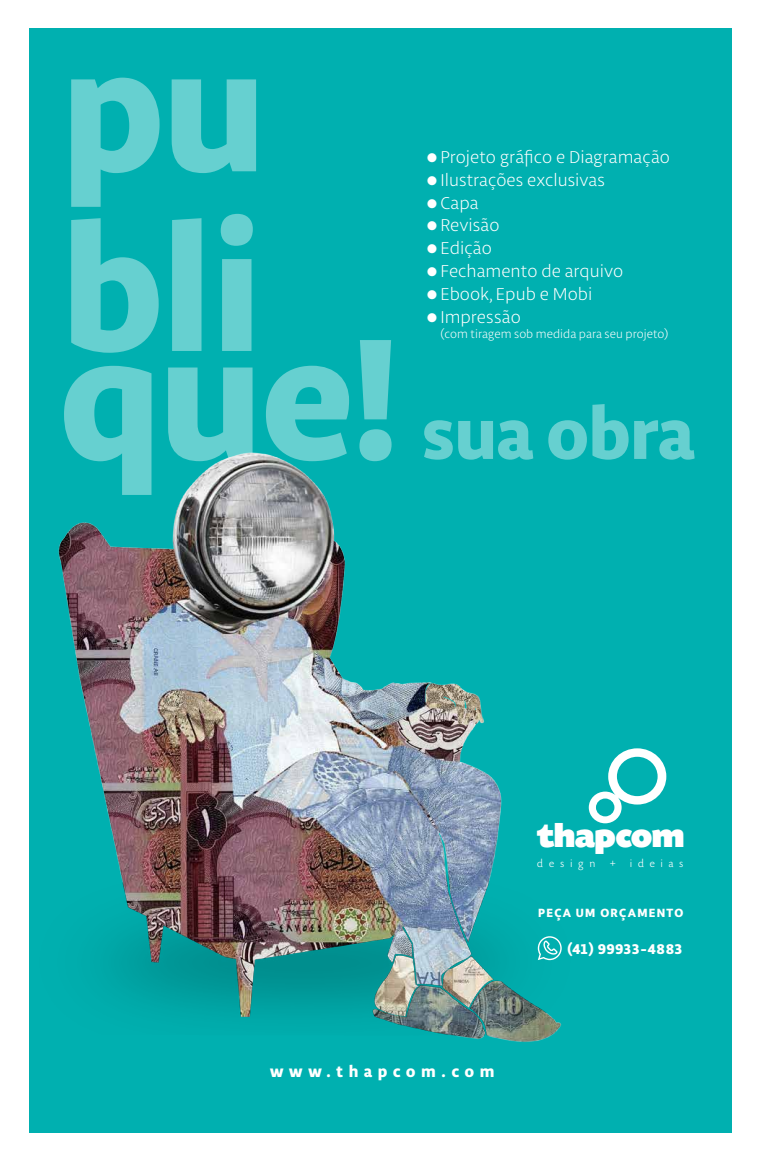
<style>
.page{position:relative;width:760px;height:1160px;background:#fff}
.page>*{position:absolute;margin:0;border:0;box-sizing:border-box;transform-origin:0 0}
.t1{font:800 183.7px/179.6px "Libertad";color:#66d0d0}
.t2{font:800 75.9px "Libertad";color:#66d0d0}
.t3{font:900 35.4px "Today SHOP";color:#fff}
.t4{font:300 18.2px "Libertad";color:#fff}
.t5{font:800 17px "Libertad";letter-spacing:.34em;color:#fff}
.t6{font:800 15px "Libertad";letter-spacing:.03em;color:#fff}
.t7{font:800 12.7px "Libertad";letter-spacing:.105em;color:#fff}
.t8{font:300 12.5px "Libertad";color:#fff}
.t9{font:300 11.8px "Today SHOP";letter-spacing:.53em;color:#fff}
</style>
<div class="page">
<div style="left:29px;top:28px;width:702px;height:1105px;background:#00b0b0"></div>
<img style="left:58px;top:452px;width:609px;height:590px">
<svg style="left:589px;top:748px;width:77px;height:75px"></svg>
<svg style="left:538px;top:936px;width:23px;height:24px"></svg>
<h1 class="t1" style="left:61px;top:12px;width:207px">pu bli</h1>
<h1 class="t1" style="left:61px;top:300px;width:339px">que!</h1>
<p class="t4" style="left:427px;top:146px;width:244px">● Projeto gráfico e Diagramação</p>
<p class="t4" style="left:427px;top:169px;width:179px">● Ilustrações exclusivas</p>
<p class="t4" style="left:427px;top:191px;width:53px">● Capa</p>
<p class="t4" style="left:427px;top:214px;width:74px">● Revisão</p>
<p class="t4" style="left:427px;top:237px;width:66px">● Edição</p>
<p class="t4" style="left:427px;top:260px;width:198px">● Fechamento de arquivo</p>
<p class="t4" style="left:427px;top:283px;width:167px">● Ebook, Epub e Mobi</p>
<p class="t4" style="left:427px;top:306px;width:95px">● Impressão</p>
<p class="t8" style="left:440px;top:326px;width:230px">(com tiragem sob medida para seu projeto)</p>
<h2 class="t2" style="left:422px;top:379px;width:274px">sua obra</h2>
<h3 class="t3" style="left:537px;top:817px;width:148px">thapcom</h3>
<p class="t9" style="left:537px;top:856px;width:148px">design + ideias</p>
<p class="t7" style="left:538px;top:903px;width:147px">PEÇA UM ORÇAMENTO</p>
<p class="t6" style="left:567px;top:938px;width:116px">(41) 99933-4883</p>
<p class="t5" style="left:270px;top:1058px;width:226px">www.thapcom.com</p>
</div>
